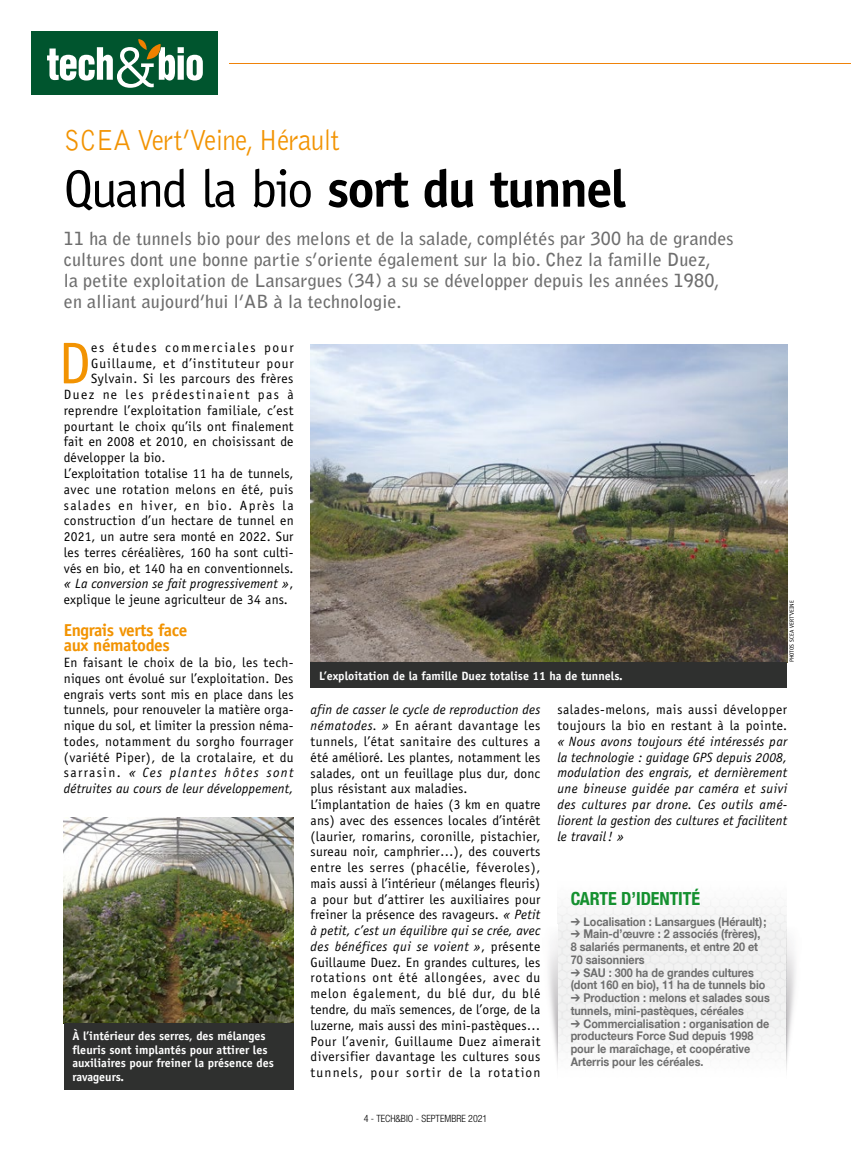
<style>
.page{position:relative;width:851px;height:1149px;background:#fff}
.page>*{position:absolute;margin:0;border:0;box-sizing:border-box;transform-origin:0 0}
.t1{font:58.95px "Officina Sans Std";color:#f29302}
.t2{font:700 52.5px "Officina Sans Std";letter-spacing:-.035em;color:#000}
.t3{font:300 30px "Bell Gothic Std";letter-spacing:-.02em;color:#f29302;scale:.9 1}
.t4{font:700 18px/21px "Bell Gothic Std";letter-spacing:.01em;color:#6e6e6e}
.t5{font:700 condensed 18px "Helvetica Neue LT Com";letter-spacing:-.005em;color:#14902f}
.t6{font:700 17.25px/15.8px "Officina Sans Std";letter-spacing:-.025em;color:#f29302}
.t7{font:13.5px/15.8px "Officina Sans Std";letter-spacing:.02em;color:#000}
.t8{font:italic 13.5px/15.8px "Officina Sans Std";letter-spacing:.015em;color:#000;text-align:justify}
.t9{font:13.5px "Officina Sans Std";letter-spacing:.04em;color:#000}
.t10{font:13.5px "Officina Sans Std";letter-spacing:.07em;color:#000}
.t11{font:13.5px "Officina Sans Std";letter-spacing:.095em;color:#000}
.t12{font:13.5px "Officina Sans Std";letter-spacing:.11em;color:#000}
.t13{font:13.5px "Officina Sans Std";letter-spacing:.12em;color:#000}
.t14{font:700 12px/12.8px "Helvetica Neue LT Com";color:#6e6e6e;scale:.9 1}
.t15{font:700 12px/13.5px "Officina Sans Std";color:#fff}
.t16{font:300 condensed 10.05px "Helvetica Neue LT Com";color:#000}
.t17{font:6px "Officina Sans Std";letter-spacing:.01em;color:#000}
.s1{font-weight:400}
.s2{font-style:normal}
.s3{font-style:italic}
</style>
<div class="page">
<div style="left:32px;top:32px;width:186px;height:63px;background:#00552e"></div>
<svg style="left:47px;top:39px;width:156px;height:49px"></svg>
<hr style="left:230px;top:63px;width:620px;height:1px;background:#ef8209">
<img style="left:557px;top:902px;width:229px;height:166px">
<img style="left:786px;top:924px;width:10px;height:146px">
<img style="left:548px;top:939px;width:9px;height:121px">
<img style="left:310px;top:344px;width:477px;height:318px">
<img style="left:64px;top:817px;width:229px;height:205px">
<div style="left:310px;top:662px;width:477px;height:26px;background:#2f302f"></div>
<div style="left:64px;top:1022px;width:229px;height:67px;background:#2f302f"></div>
<h3 class="t3" style="left:64px;top:124px;width:308px">SCEA Vert’Veine, Hérault</h3>
<h2 class="t2" style="left:64px;top:156px;width:563px"><span class="s1">Quand la bio</span> sort du tunnel</h2>
<p class="t4" style="left:64px;top:228px;width:671px">11 ha de tunnels bio pour des melons et de la salade, complétés par 300 ha de grandes cultures dont une bonne partie s’oriente également sur la bio. Chez la famille Duez,<br>la petite exploitation de Lansargues (34) a su se développer depuis les années 1980, en alliant aujourd’hui l’AB à la technologie.</p>
<h1 class="t1" style="left:58px;top:329px;width:34px">D</h1>
<p class="t13" style="left:91px;top:339px;width:204px">es études commerciales pour</p>
<p class="t10" style="left:91px;top:355px;width:204px">Guillaume, et d’instituteur pour</p>
<p class="t7" style="left:91px;top:371px;width:204px">Sylvain. Si les parcours des frères</p>
<p class="t12" style="left:64px;top:386px;width:231px">Duez ne les prédestinaient pas à</p>
<p class="t7" style="left:64px;top:402px;width:231px">reprendre l’exploitation familiale, c’est</p>
<p class="t7" style="left:64px;top:418px;width:231px">pourtant le choix qu’ils ont finalement</p>
<p class="t7" style="left:64px;top:434px;width:231px">fait en 2008 et 2010, en choisissant de</p>
<p class="t7" style="left:64px;top:449px;width:103px">développer la bio.</p>
<p class="t7" style="left:64px;top:465px;width:231px">L’exploitation totalise 11 ha de tunnels,</p>
<p class="t9" style="left:64px;top:481px;width:231px">avec une rotation melons en été, puis</p>
<p class="t11" style="left:64px;top:497px;width:231px">salades en hiver, en bio. Après la</p>
<p class="t7" style="left:64px;top:512px;width:231px">construction d’un hectare de tunnel en</p>
<p class="t7" style="left:64px;top:528px;width:231px">2021, un autre sera monté en 2022. Sur</p>
<p class="t7" style="left:64px;top:544px;width:231px">les terres céréalières, 160 ha sont culti-</p>
<p class="t7" style="left:64px;top:560px;width:231px">vés en bio, et 140 ha en conventionnels.</p>
<p class="t8" style="left:64px;top:575px;width:231px">« La conversion se fait progressivement »<span class="s2">,</span></p>
<p class="t7" style="left:64px;top:591px;width:225px">explique le jeune agriculteur de 34 ans.</p>
<p class="t6" style="left:64px;top:621px;width:125px">Engrais verts face aux nématodes</p>
<p class="t7" style="left:64px;top:654px;width:231px;text-align:justify">En faisant le choix de la bio, les tech&shy;niques ont évolué sur l’exploitation. Des engrais verts sont mis en place dans les tunnels, pour renouveler la matière orga&shy;nique du sol, et limiter la pression néma&shy;todes, notamment du sorgho fourrager (variété Piper), de la crotalaire, et du sarrasin. <span class="s3">« Ces plantes hôtes sont détruites au cours de leur développement,</span></p>
<p class="t17" style="left:788px;top:662px;width:63px;rotate:-90deg">PHOTOS SCEA VERT’VEINE</p>
<p class="t15" style="left:319px;top:668px;width:305px">L’exploitation de la famille Duez totalise 11 ha de tunnels.</p>
<p class="t7" style="left:557px;top:701px;width:231px">salades-melons, mais aussi développer toujours la bio en restant à la pointe.</p>
<p class="t8" style="left:557px;top:733px;width:231px">« Nous avons toujours été intéressés par la technologie : guidage GPS depuis 2008, modulation des engrais, et dernièrement une bineuse guidée par caméra et suivi des cultures par drone. Ces outils amé&shy;liorent la gestion des cultures et facilitent le travail ! »</p>
<p class="t7" style="left:310px;top:701px;width:231px"><span class="s3">afin de casser le cycle de reproduction des nématodes. »</span> En aérant davantage les tunnels, l’état sanitaire des cultures a été amélioré. Les plantes, notamment les salades, ont un feuillage plus dur, donc plus résistant aux maladies.<br>L’implantation de haies (3 km en quatre ans) avec des essences locales d’intérêt (laurier, romarins, coronille, pistachier, sureau noir, camphrier…), des couverts entre les serres (phacélie, féveroles), mais aussi à l’intérieur (mélanges fleuris) a pour but d’attirer les auxiliaires pour freiner la présence des ravageurs. <span class="s3">« Petit à petit, c’est un équilibre qui se crée, avec des bénéfices qui se voient »</span>, présente Guillaume Duez. En grandes cultures, les rotations ont été allongées, avec du melon également, du blé dur, du blé tendre, du maïs semences, de l’orge, de la luzerne, mais aussi des mini-pastèques… Pour l’avenir, Guillaume Duez aimerait diversifier davantage les cultures sous tunnels, pour sortir de la rotation</p>
<h3 class="t5" style="left:570px;top:887px;width:131px">CARTE D’IDENTITÉ</h3>
<p class="t14" style="left:570px;top:914px;width:219px">➔ Localisation : Lansargues (Hérault) ;</p>
<p class="t14" style="left:570px;top:927px;width:212px">➔ Main-d’œuvre : 2 associés (frères),<br>8 salariés permanents, et entre 20 et<br>70 saisonniers</p>
<p class="t14" style="left:570px;top:965px;width:218px">➔ SAU : 300 ha de grandes cultures (dont 160 en bio), 11 ha de tunnels bio</p>
<p class="t14" style="left:570px;top:990px;width:223px">➔ Production : melons et salades sous tunnels, mini-pastèques, céréales</p>
<p class="t14" style="left:570px;top:1016px;width:222px">➔ Commercialisation : organisation de producteurs Force Sud depuis 1998 pour le maraîchage, et coopérative Arterris pour les céréales.</p>
<p class="t15" style="left:72px;top:1029px;width:203px">À l’intérieur des serres, des mélanges fleuris sont implantés pour attirer les auxiliaires pour freiner la présence des ravageurs.</p>
<p class="t16" style="left:364px;top:1112px;width:125px">4 - TECH&amp;BIO - SEPTEMBRE 2021</p>
</div>
